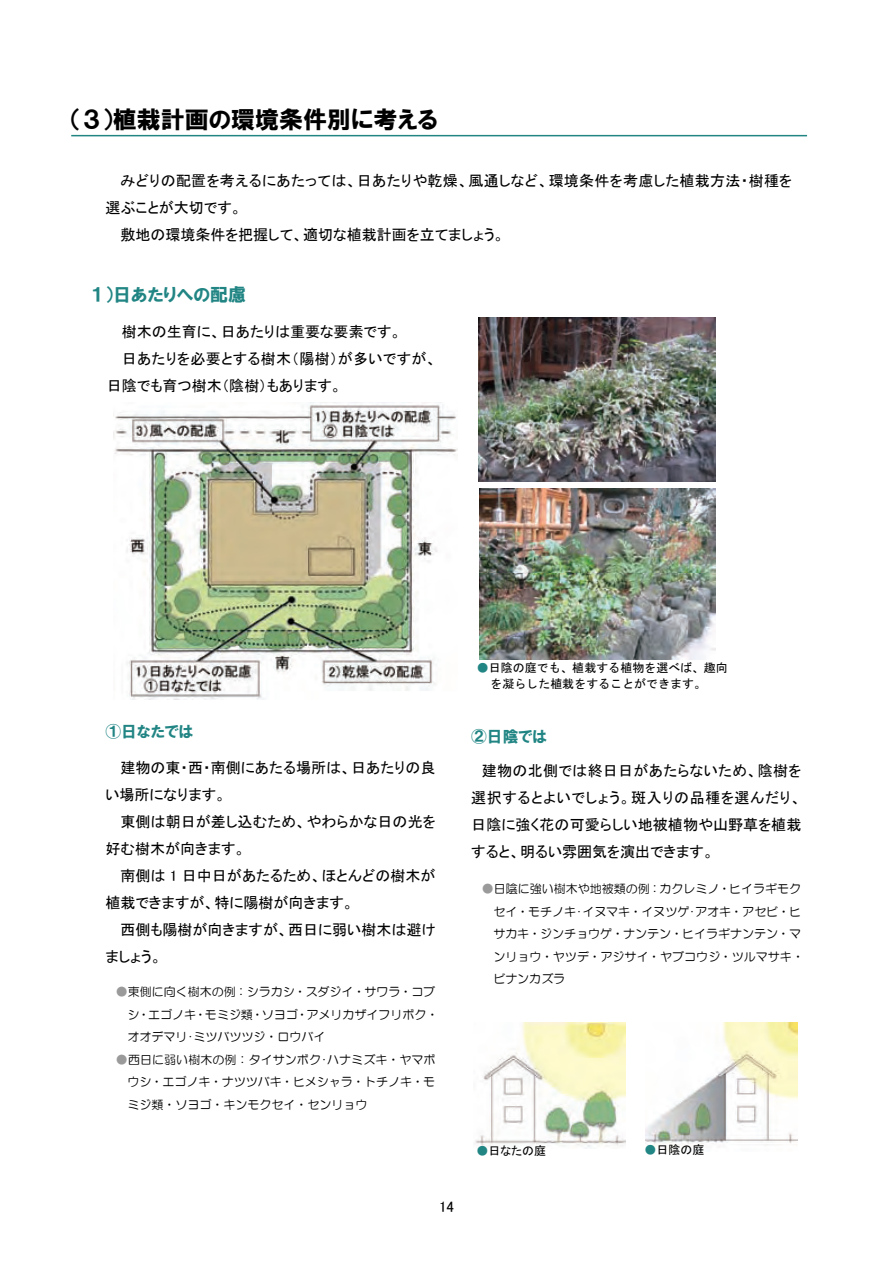
<style>
.page{position:relative;width:893px;height:1263px;background:#fff}
.page>*{position:absolute;margin:0;border:0;box-sizing:border-box;transform-origin:0 0}
.t1{font:24px "HGP Soei Kakugothic UB";color:#000}
.t2{font:18px "HGP Soei Kakugothic UB";color:#218584}
.t3{font:15.75px "HGP Soei Kakugothic UB";color:#218584}
.t4{font:15px/27px "MS P Gothic";color:#000;text-align:justify}
.t5{font:15px "MS P Gothic";letter-spacing:.02em;color:#000}
.t6{font:12px/22.5px "HG Maru Gothic MPRO";color:#000}
.t7{font:12px/16.5px "MS Gothic";color:#000}
.t8{font:12px "MS P Gothic";color:#000}
.s1{color:#9a9a9a}
.s2{color:#218584}
</style>
<div class="page">
<hr style="left:71px;top:135px;width:736px;height:1px;background:#218584">
<img style="left:479px;top:318px;width:237px;height:164px">
<img style="left:475px;top:1022px;width:151px;height:127px">
<img style="left:646px;top:1022px;width:152px;height:125px">
<img style="left:479px;top:488px;width:237px;height:171px">
<img style="left:113px;top:403px;width:345px;height:297px">
<p class="t1" style="left:71px;top:107px;width:368px">（３）植栽計画の環境条件別に考える</p>
<p class="t5" style="left:120px;top:174px;width:673px">みどりの配置を考えるにあたっては、日あたりや乾燥、風通しなど、環境条件を考慮した植栽方法・樹種を</p>
<p class="t4" style="left:105px;top:194px;width:138px">選ぶことが大切です。</p>
<p class="t4" style="left:120px;top:221px;width:386px">敷地の環境条件を把握して、適切な植栽計画を立てましょう。</p>
<p class="t2" style="left:91px;top:285px;width:157px">１）日あたりへの配慮</p>
<p class="t4" style="left:122px;top:319px;width:281px">樹木の生育に、日あたりは重要な要素です。</p>
<p class="t5" style="left:122px;top:352px;width:317px">日あたりを必要とする樹木（陽樹）が多いですが、</p>
<p class="t4" style="left:107px;top:372px;width:237px">日陰でも育つ樹木（陰樹）もあります。</p>
<p class="t3" style="left:105px;top:724px;width:90px">①日なたでは</p>
<p class="t4" style="left:120px;top:754px;width:317px">建物の東・西・南側にあたる場所は、日あたりの良</p>
<p class="t4" style="left:105px;top:781px;width:122px">い場所になります。</p>
<p class="t4" style="left:120px;top:808px;width:317px">東側は朝日が差し込むため、やわらかな日の光を</p>
<p class="t4" style="left:105px;top:835px;width:142px">好む樹木が向きます。</p>
<p class="t4" style="left:120px;top:862px;width:317px">南側は 1 日中日があたるため、ほとんどの樹木が</p>
<p class="t4" style="left:105px;top:889px;width:250px">植栽できますが、特に陽樹が向きます。</p>
<p class="t4" style="left:120px;top:916px;width:317px">西側も陽樹が向きますが、西日に弱い樹木は避け</p>
<p class="t4" style="left:105px;top:943px;width:58px">ましょう。</p>
<p class="t6" style="left:127px;top:981px;width:312px;text-indent:-12px"><span class="s1">●</span>東側に向く樹木の例：シラカシ・スダジイ・サワラ・コブシ・エゴノキ・モミジ類・ソヨゴ・アメリカザイフリボク・オオデマリ･ミツバツツジ・ロウバイ</p>
<p class="t6" style="left:127px;top:1048px;width:310px;text-align:justify;text-indent:-12px"><span class="s1">●</span>西日に弱い樹木の例：タイサンボク･ハナミズキ・ヤマボウシ・エゴノキ・ナツツバキ・ヒメシャラ・トチノキ・モミジ類・ソヨゴ・キンモクセイ・センリョウ</p>
<p class="t7" style="left:490px;top:659px;width:239px;text-indent:-14px"><span class="s2">●</span>日陰の庭でも、植栽する植物を選べば、趣向を凝らした植栽をすることができます。</p>
<p class="t3" style="left:471px;top:729px;width:77px">②日陰では</p>
<p class="t4" style="left:471px;top:757px;width:332px;text-indent:11px">建物の北側では終日日があたらないため、陰樹を選択するとよいでしょう。斑入りの品種を選んだり、日陰に強く花の可愛らしい地被植物や山野草を植栽すると、明るい雰囲気を演出できます。</p>
<p class="t6" style="left:493px;top:877px;width:312px;text-indent:-12px"><span class="s1">●</span>日陰に強い樹木や地被類の例：カクレミノ・ヒイラギモクセイ・モチノキ･イヌマキ・イヌツゲ･アオキ・アセビ・ヒサカキ・ジンチョウゲ・ナンテン・ヒイラギナンテン・マンリョウ・ヤツデ・アジサイ・ヤブコウジ・ツルマサキ・ビナンカズラ</p>
<p class="t8" style="left:476px;top:1144px;width:71px"><span class="s2">●</span>日なたの庭</p>
<p class="t8" style="left:644px;top:1144px;width:61px"><span class="s2">●</span>日陰の庭</p>
<p class="t4" style="left:439px;top:1193px;width:17px">14</p>
</div>
